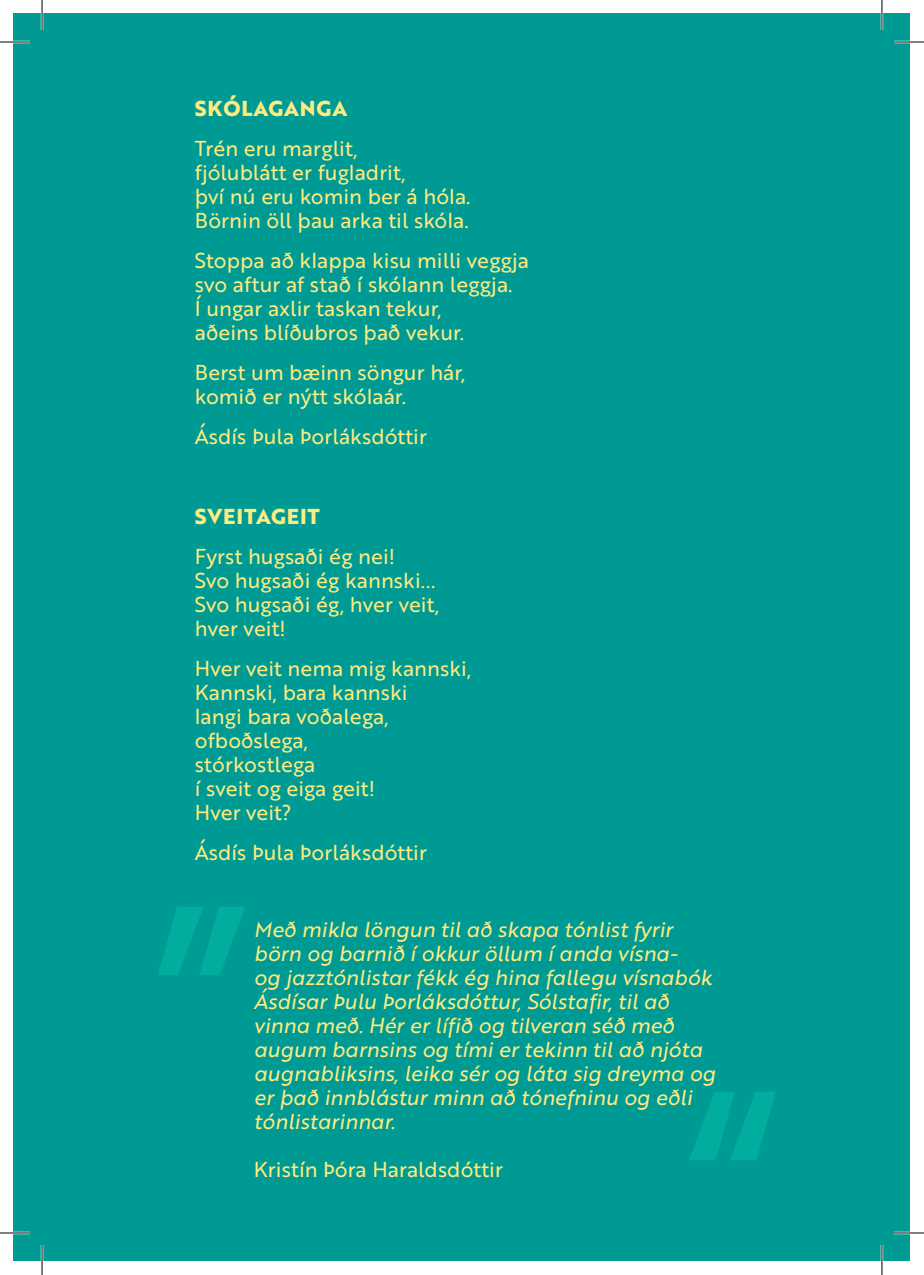
<style>
.page{position:relative;width:924px;height:1275px;background:#fff}
.page>*{position:absolute;margin:0;border:0;box-sizing:border-box;transform-origin:0 0}
.t1{font:21px/24px "Brother 1816 Regular";color:#feeb80}
.t2{font:21px/24px "Brother 1816 Regular Italic";color:#feeb80}
.t3{font:700 21px "Brother 1816 Extra";letter-spacing:.04em;color:#feeb80}
</style>
<div class="page">
<div style="left:14px;top:14px;width:895px;height:1247px;background:#009a94"></div>
<svg style="left:158px;top:907px;width:87px;height:68px"></svg>
<svg style="left:689px;top:1092px;width:87px;height:68px"></svg>
<hr style="left:0;top:41px;width:30px;height:2px;background:#fff">
<hr style="left:893px;top:41px;width:30px;height:2px;background:#fff">
<hr style="left:0;top:1231px;width:30px;height:3px;background:#fff">
<hr style="left:893px;top:1231px;width:30px;height:3px;background:#fff">
<hr style="left:41px;top:0;width:2px;height:30px;background:#fff">
<hr style="left:41px;top:1245px;width:2px;height:30px;background:#fff">
<hr style="left:880px;top:0;width:2px;height:30px;background:#fff">
<hr style="left:880px;top:1245px;width:2px;height:30px;background:#fff">
<hr style="left:0;top:42px;width:30px;height:1px;background:#000">
<hr style="left:893px;top:42px;width:30px;height:1px;background:#000">
<hr style="left:0;top:1232px;width:30px;height:1px;background:#000">
<hr style="left:893px;top:1232px;width:30px;height:1px;background:#000">
<hr style="left:42px;top:0;width:1px;height:30px;background:#000">
<hr style="left:42px;top:1245px;width:1px;height:30px;background:#000">
<hr style="left:881px;top:0;width:1px;height:30px;background:#000">
<hr style="left:881px;top:1245px;width:1px;height:30px;background:#000">
<p class="t3" style="left:195px;top:92px;width:154px">SKÓLAGANGA</p>
<p class="t1" style="left:195px;top:135px;width:277px">Trén eru marglit,<br>fjólublátt er fugladrit,<br>því nú eru komin ber á hóla.<br>Börnin öll þau arka til skóla.</p>
<p class="t1" style="left:195px;top:247px;width:335px">Stoppa að klappa kisu milli veggja svo aftur af stað í skólann leggja.<br>Í ungar axlir taskan tekur,<br>aðeins blíðubros það vekur.</p>
<p class="t1" style="left:195px;top:359px;width:272px">Berst um bæinn söngur hár, komið er nýtt skólaár.</p>
<p class="t1" style="left:195px;top:423px;width:233px">Ásdís Þula Þorláksdóttir</p>
<p class="t3" style="left:195px;top:500px;width:127px">SVEITAGEIT</p>
<p class="t1" style="left:195px;top:543px;width:246px">Fyrst hugsaði ég nei!<br>Svo hugsaði ég kannski...<br>Svo hugsaði ég, hver veit, hver veit!</p>
<p class="t1" style="left:195px;top:655px;width:278px">Hver veit nema mig kannski,<br>Kannski, bara kannski<br>langi bara voðalega, ofboðslega,<br>stórkostlega<br>í sveit og eiga geit!<br>Hver veit?</p>
<p class="t1" style="left:195px;top:839px;width:233px">Ásdís Þula Þorláksdóttir</p>
<p class="t2" style="left:254px;top:916px;width:463px">Með mikla löngun til að skapa tónlist fyrir börn og barnið í okkur öllum í anda vísna-<br>og jazztónlistar fékk ég hina fallegu vísnabók Ásdísar Þulu Þorláksdóttur, Sólstafir, til að vinna með. Hér er lífið og tilveran séð með augum barnsins og tími er tekinn til að njóta augnabliksins, leika sér og láta sig dreyma og er það innblástur minn að tónefninu og eðli tónlistarinnar.</p>
<p class="t1" style="left:254px;top:1156px;width:250px">Kristín Þóra Haraldsdóttir</p>
</div>
